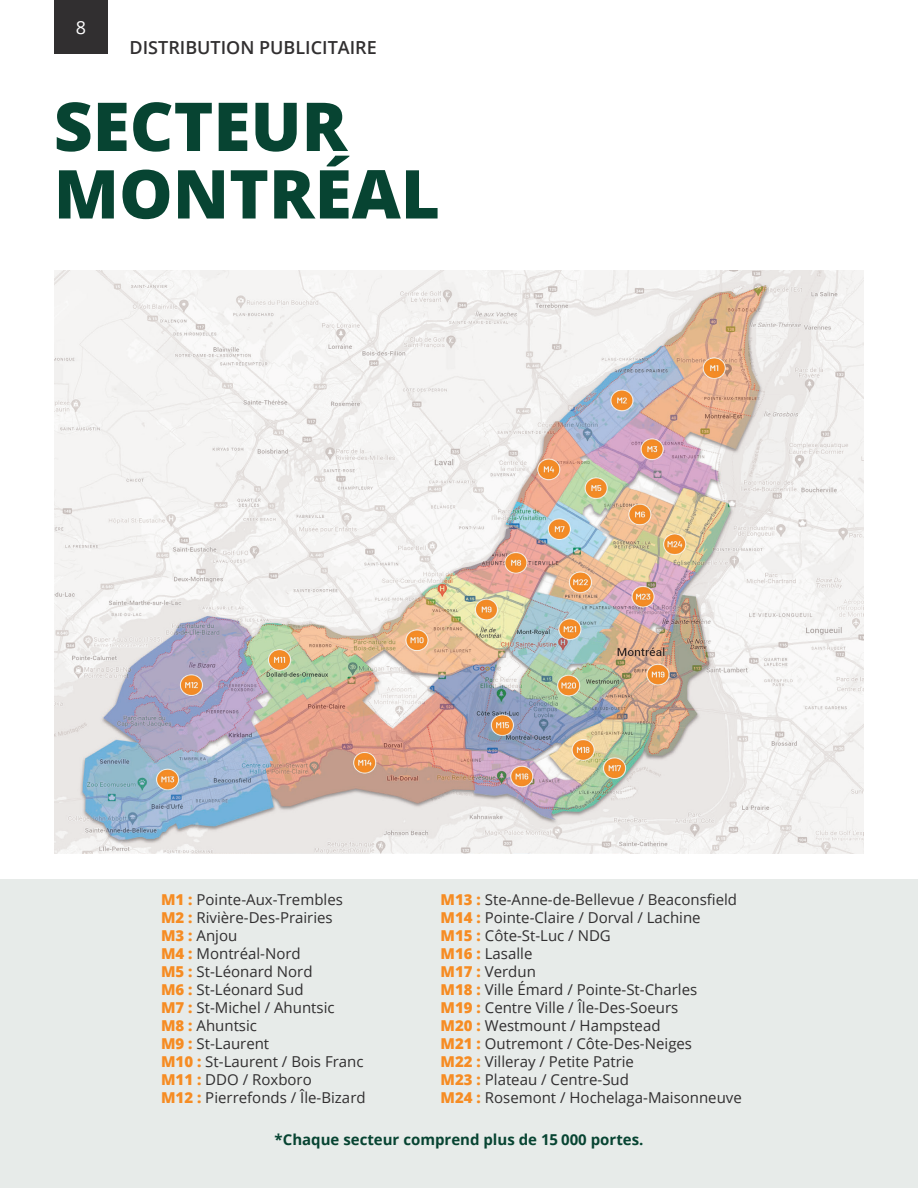
<style>
.page{position:relative;width:918px;height:1188px;background:#fff}
.page>*{position:absolute;margin:0;border:0;box-sizing:border-box;transform-origin:0 0}
.t1{font:800 67.5px/67.5px "Open Sans";color:#074432}
.t2{font:600 18px "Open Sans";color:#312f30}
.t3{font:18px "Open Sans";color:#fff}
.t4{font:15px/18px "Open Sans";color:#312f30}
.t5{font:700 15px "Open Sans";color:#074432}
.s1{font-weight:800;color:#f68c23}
</style>
<div class="page">
<div style="left:54px;top:0;width:54px;height:54px;background:#312f30"></div>
<div style="left:0;top:879px;width:918px;height:309px;background:#e7ebe9"></div>
<img style="left:54px;top:270px;width:810px;height:583px">
<p class="t3" style="left:76px;top:15px;width:12px">8</p>
<p class="t2" style="left:130px;top:35px;width:249px">DISTRIBUTION PUBLICITAIRE</p>
<h1 class="t1" style="left:54px;top:89px;width:388px">SECTEUR<br>MONTRÉAL</h1>
<p class="t4" style="left:161px;top:890px;width:206px"><span class="s1">M1 :</span> Pointe-Aux-Trembles<br><span class="s1">M2 :</span> Rivière-Des-Prairies<br><span class="s1">M3 :</span> Anjou<br><span class="s1">M4 :</span> Montréal-Nord<br><span class="s1">M5 :</span> St-Léonard Nord<br><span class="s1">M6 :</span> St-Léonard Sud<br><span class="s1">M7 :</span> St-Michel / Ahuntsic<br><span class="s1">M8 :</span> Ahuntsic<br><span class="s1">M9 :</span> St-Laurent<br><span class="s1">M10 :</span> St-Laurent / Bois Franc<br><span class="s1">M11 :</span> DDO / Roxboro<br><span class="s1">M12 :</span> Pierrefonds / Île-Bizard</p>
<p class="t4" style="left:441px;top:890px;width:303px"><span class="s1">M13 :</span> Ste-Anne-de-Bellevue / Beaconsfield<br><span class="s1">M14 :</span> Pointe-Claire / Dorval / Lachine<br><span class="s1">M15 :</span> Côte-St-Luc / NDG<br><span class="s1">M16 :</span> Lasalle<br><span class="s1">M17 :</span> Verdun<br><span class="s1">M18 :</span> Ville Émard / Pointe-St-Charles<br><span class="s1">M19 :</span> Centre Ville / Île-Des-Soeurs<br><span class="s1">M20 :</span> Westmount / Hampstead<br><span class="s1">M21 :</span> Outremont / Côte-Des-Neiges<br><span class="s1">M22 :</span> Villeray / Petite Patrie<br><span class="s1">M23 :</span> Plateau / Centre-Sud<br><span class="s1">M24 :</span> Rosemont / Hochelaga-Maisonneuve</p>
<p class="t5" style="left:275px;top:1129px;width:370px">*Chaque secteur comprend plus de 15 000 portes.</p>
</div>
